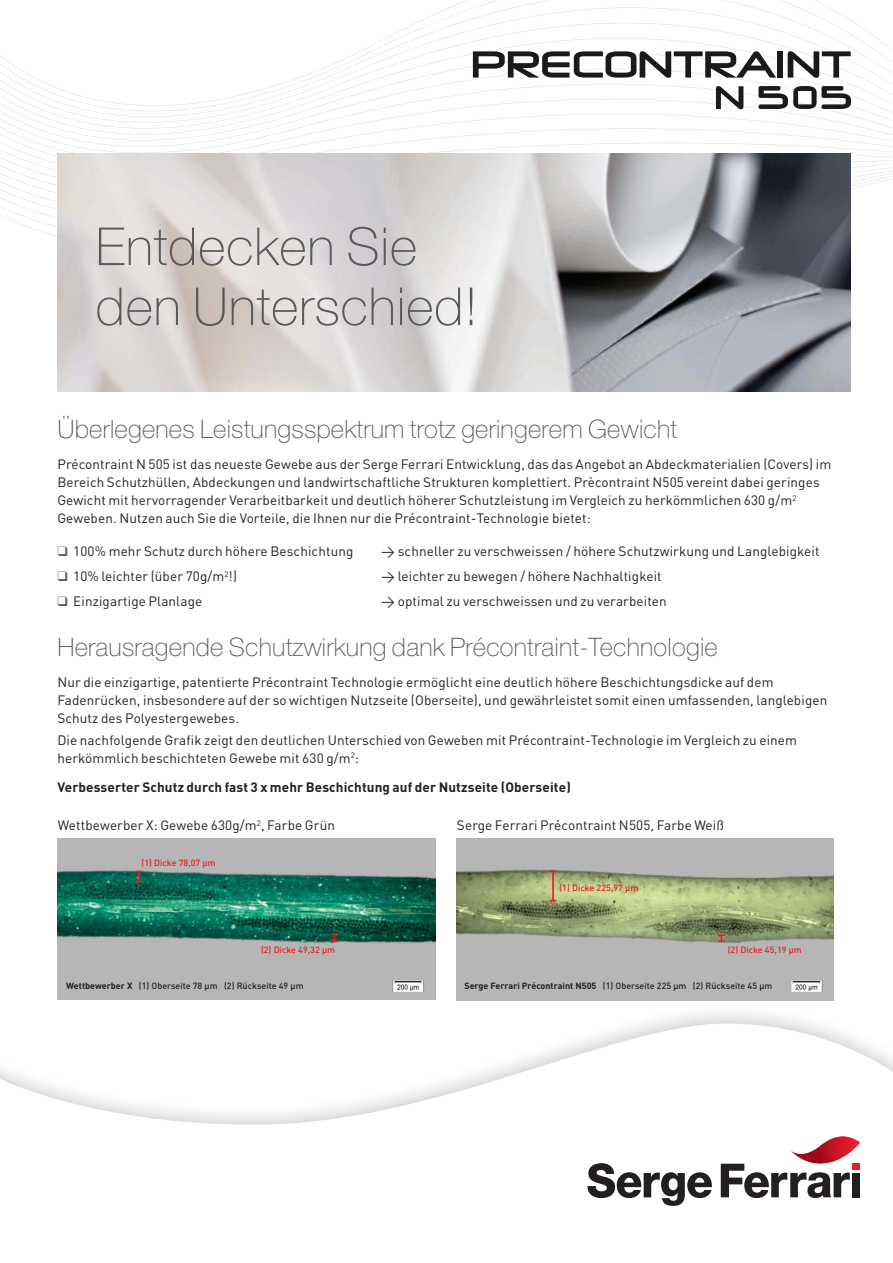
<style>
.page{position:relative;width:893px;height:1263px;background:#fff}
.page>*{position:absolute;margin:0;border:0;box-sizing:border-box;transform-origin:0 0}
.t1{font:100 52.5px/60px "Helvetica Neue LT Std";letter-spacing:.015em;color:#58595b}
.t2{font:100 25.5px "Helvetica Neue LT Std";letter-spacing:.01em;color:#58595b}
.t3{font:13.5px/18px "DIN";letter-spacing:.01em;color:#231f20}
.t4{font:700 13.5px "DIN";letter-spacing:.01em;color:#231f20}
.t5{font:500 9px "DIN";color:#231f20}
.t6{font:500 9px "DIN";color:#ed1c24}
.s1{font-weight:700}
</style>
<div class="page">
<svg style="left:0;top:0;width:893px;height:271px"></svg>
<svg style="left:473px;top:51px;width:303px;height:27px"></svg>
<div style="left:777px;top:51px;width:6px;height:27px;background:#191a1e"></div>
<svg style="left:716px;top:86px;width:27px;height:23px"></svg>
<svg style="left:788px;top:51px;width:62px;height:27px"></svg>
<svg style="left:758px;top:86px;width:92px;height:23px"></svg>
<svg style="left:0;top:1024px;width:893px;height:175px"></svg>
<svg style="left:587px;top:1163px;width:125px;height:43px"></svg>
<svg style="left:721px;top:1136px;width:139px;height:62px"></svg>
<img style="left:57px;top:153px;width:793px;height:238px">
<img style="left:456px;top:839px;width:377px;height:161px">
<img style="left:791px;top:980px;width:42px;height:12px">
<img style="left:58px;top:839px;width:377px;height:160px">
<img style="left:393px;top:980px;width:42px;height:12px">
<svg style="left:136px;top:871px;width:6px;height:12px"></svg>
<svg style="left:331px;top:934px;width:7px;height:7px"></svg>
<hr style="left:552px;top:871px;width:2px;height:30px;background:#ed1c24">
<svg style="left:718px;top:934px;width:7px;height:8px"></svg>
<h1 class="t1" style="left:96px;top:221px;width:384px">Entdecken Sie den Unterschied!</h1>
<h2 class="t2" style="left:57px;top:420px;width:621px">Überlegenes Leistungsspektrum trotz geringerem Gewicht</h2>
<p class="t3" style="left:57px;top:457px;width:775px">Précontraint N 505 ist das neueste Gewebe aus der Serge Ferrari Entwicklung, das das Angebot an Abdeckmaterialien (Covers) im Bereich Schutzhüllen, Abdeckungen und landwirtschaftliche Strukturen komplettiert. Prècontraint N505 vereint dabei geringes Gewicht mit hervorragender Verarbeitbarkeit und deutlich höherer Schutzleistung im Vergleich zu herkömmlichen 630 g/m<sup>2<br></sup>Geweben. Nutzen auch Sie die Vorteile, die Ihnen nur die Précontraint-Technologie bietet:</p>
<p class="t3" style="left:73px;top:544px;width:282px">100% mehr Schutz durch höhere Beschichtung</p>
<p class="t3" style="left:381px;top:544px;width:440px">&gt; schneller zu verschweissen / höhere Schutzwirkung und Langlebigkeit</p>
<p class="t3" style="left:73px;top:569px;width:165px">10% leichter (über 70g/m<sup>2</sup>!)</p>
<p class="t3" style="left:381px;top:569px;width:282px">&gt; leichter zu bewegen / höhere Nachhaltigkeit</p>
<p class="t3" style="left:73px;top:594px;width:131px">Einzigartige Planlage</p>
<p class="t3" style="left:381px;top:594px;width:287px">&gt; optimal zu verschweissen und zu verarbeiten</p>
<h2 class="t2" style="left:57px;top:638px;width:662px">Herausragende Schutzwirkung dank Précontraint-Technologie</h2>
<p class="t3" style="left:57px;top:674px;width:771px">Nur die einzigartige, patentierte Précontraint Technologie ermöglicht eine deutlich höhere Beschichtungsdicke auf dem<br>Fadenrücken, insbesondere auf der so wichtigen Nutzseite (Oberseite), und gewährleistet somit einen umfassenden, langlebigen<br>Schutz des Polyestergewebes.</p>
<p class="t3" style="left:57px;top:733px;width:741px">Die nachfolgende Grafik zeigt den deutlichen Unterschied von Geweben mit Précontraint-Technologie im Vergleich zu einem herkömmlich beschichteten Gewebe mit 630 g/m<sup>2</sup>:</p>
<p class="t4" style="left:57px;top:783px;width:515px">Verbesserter Schutz durch fast 3 x mehr Beschichtung auf der Nutzseite (Oberseite)</p>
<p class="t3" style="left:58px;top:818px;width:279px">Wettbewerber X: Gewebe 630g/m<sup>2</sup>, Farbe Grün</p>
<p class="t3" style="left:457px;top:818px;width:268px">Serge Ferrari Précontraint N505, Farbe Weiß</p>
<p class="t6" style="left:142px;top:857px;width:75px">(1) Dicke 78,07 μm</p>
<p class="t6" style="left:559px;top:882px;width:80px">(1) Dicke 225,97 μm</p>
<p class="t6" style="left:261px;top:944px;width:75px">(2) Dicke 49,32 μm</p>
<p class="t5" style="left:66px;top:980px;width:239px"><span class="s1">Wettbewerber X</span> (1) Oberseite 78 μm (2) Rückseite 49 μm</p>
<p class="t5" style="left:464px;top:980px;width:309px"><span class="s1">Serge Ferrari Précontraint N505</span> (1) Oberseite 225 μm (2) Rückseite 45 μm</p>
<p class="t6" style="left:728px;top:944px;width:75px">(2) Dicke 45,19 μm</p>
</div>
